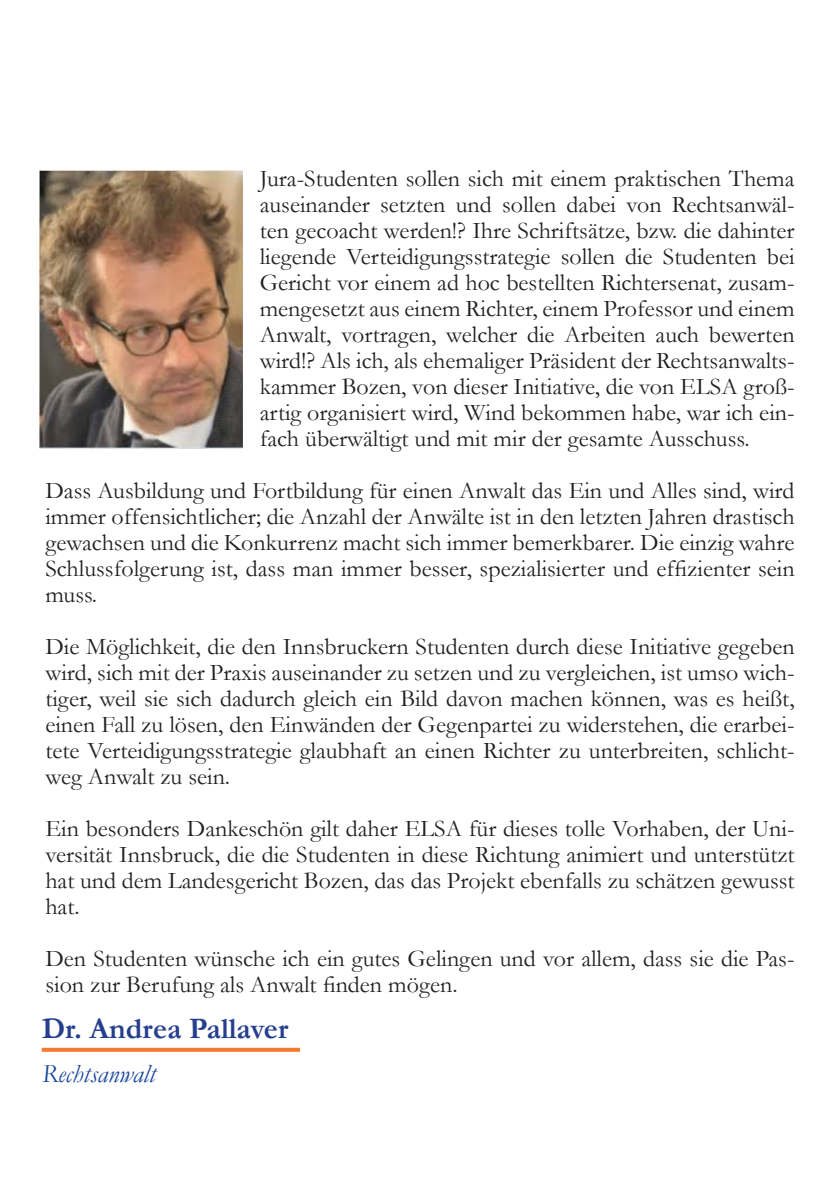
<style>
.page{position:relative;width:840px;height:1191px;background:#fff}
.page>*{position:absolute;margin:0;border:0;box-sizing:border-box;transform-origin:0 0}
.Text{font:700 30px "Garamond";color:#253f8e}
.Titel{font:italic 26px "Garamond";color:#18469d}
.Text-2{font:24px/26px "Garamond";color:#231f20;text-align:justify}
</style>
<div class="page">
<svg style="left:42px;top:1047px;width:258px;height:4px"></svg>
<img style="left:40px;top:170px;width:202px;height:278px">
<p class="Text-2" style="left:259px;top:165px;width:536px">Jura-Studenten sollen sich mit einem praktischen Thema auseinander setzten und sollen dabei von Rechtsanwäl&shy;ten gecoacht werden!? Ihre Schriftsätze, bzw. die dahinter liegende Verteidigungsstrategie sollen die Studenten bei Gericht vor einem ad hoc bestellten Richtersenat, zusam&shy;mengesetzt aus einem Richter, einem Professor und einem Anwalt, vortragen, welcher die Arbeiten auch bewerten wird!? Als ich, als ehemaliger Präsident der Rechtsanwalts&shy;kammer Bozen, von dieser Initiative, die von ELSA groß&shy;artig organisiert wird, Wind bekommen habe, war ich ein&shy;fach überwältigt und mit mir der gesamte Ausschuss.</p>
<p class="Text-2" style="left:45px;top:477px;width:750px">Dass Ausbildung und Fortbildung für einen Anwalt das Ein und Alles sind, wird immer offensichtlicher; die Anzahl der Anwälte ist in den letzten Jahren drastisch gewachsen und die Konkurrenz macht sich immer bemerkbarer. Die einzig wahre Schlussfolgerung ist, dass man immer besser, spezialisierter und effizienter sein muss.</p>
<p class="Text-2" style="left:45px;top:633px;width:750px">Die Möglichkeit, die den Innsbruckern Studenten durch diese Initiative gegeben wird, sich mit der Praxis auseinander zu setzen und zu vergleichen, ist umso wich&shy;tiger, weil sie sich dadurch gleich ein Bild davon machen können, was es heißt, einen Fall zu lösen, den Einwänden der Gegenpartei zu widerstehen, die erarbei&shy;tete Verteidigungsstrategie glaubhaft an einen Richter zu unterbreiten, schlicht&shy;weg Anwalt zu sein.</p>
<p class="Text-2" style="left:45px;top:815px;width:750px">Ein besonders Dankeschön gilt daher ELSA für dieses tolle Vorhaben, der Uni&shy;versität Innsbruck, die die Studenten in diese Richtung animiert und unterstützt hat und dem Landesgericht Bozen, das das Projekt ebenfalls zu schätzen gewusst hat.</p>
<p class="Text-2" style="left:45px;top:945px;width:750px">Den Studenten wünsche ich ein gutes Gelingen und vor allem, dass sie die Pas&shy;sion zur Berufung als Anwalt finden mögen.</p>
<p class="Text" style="left:42px;top:1008px;width:248px">Dr. Andrea Pallaver</p>
<p class="Titel" style="left:42px;top:1055px;width:115px">Rechtsanwalt</p>
</div>
